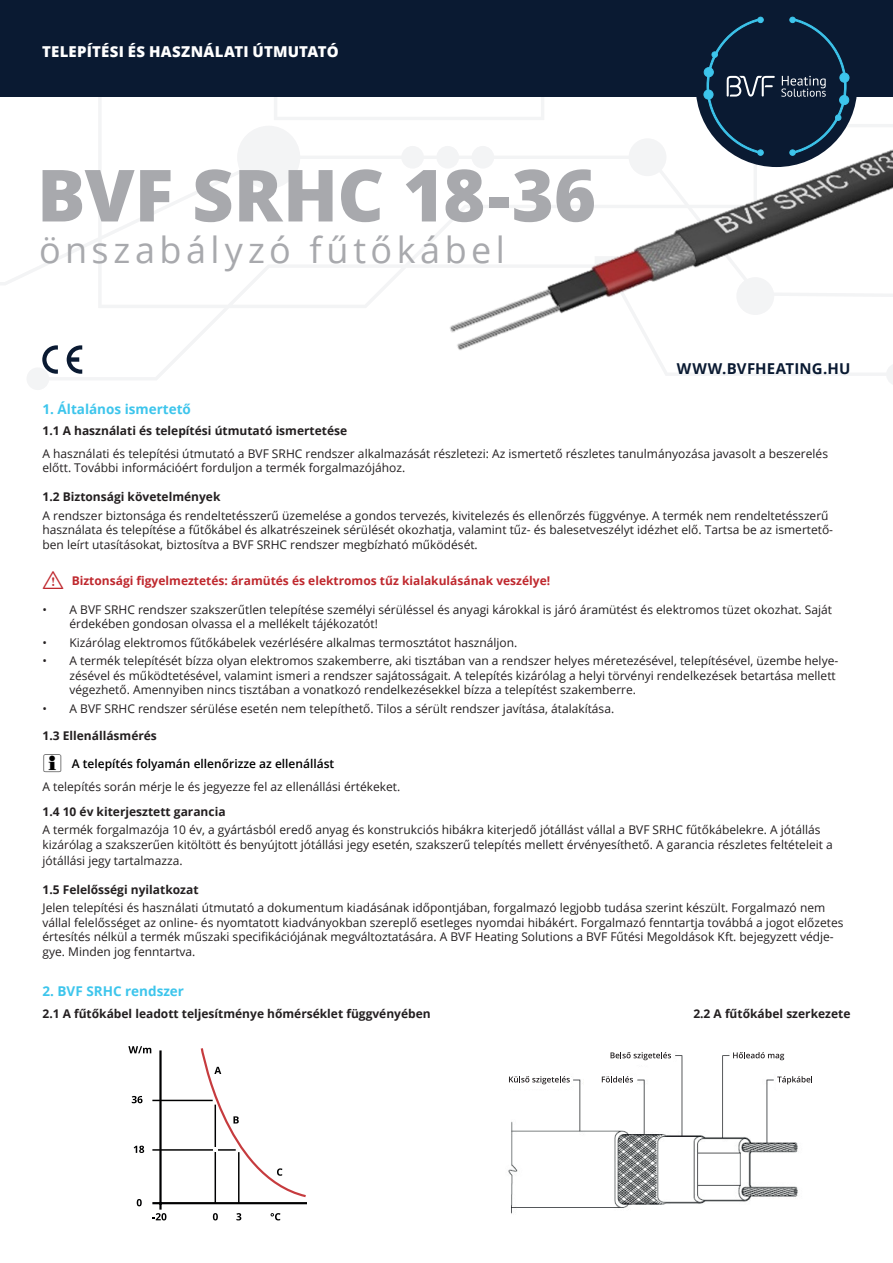
<style>
.page{position:relative;width:893px;height:1263px;background:#fff}
.page>*{position:absolute;margin:0;border:0;box-sizing:border-box;transform-origin:0 0}
.Nagycím_borító{font:800 72px "Open Sans";color:#a8a9ad}
.Nagycím_borító-2{font:36px "Open Sans";letter-spacing:.125em;color:#a8a9ad}
.Nagycím_borító-3{font:800 15px "Open Sans";letter-spacing:.015em;color:#fff}
.Nagycím_borító-4{font:700 15px "Open Sans";letter-spacing:.01em;color:#0a1a32}
.t1{font:700 13.5px "Open Sans";color:#3dc5ec}
.t2{font:12px/14.4px "Open Sans";color:#231f20}
.t3{font:700 12px "Open Sans";color:#231f20}
.t4{font:700 12px "Open Sans";color:#bf282e}
.t5{font:600 12px "Open Sans";color:#000}
.s1{font-family:"tables";font-weight:400;font-size:24px}
</style>
<div class="page">
<svg style="left:0;top:96px;width:893px;height:294px"></svg>
<img style="left:440px;top:96px;width:453px;height:280px">
<div style="left:0;top:0;width:893px;height:96px;background:#0a1a32"></div>
<div style="left:696px;top:5px;width:161px;height:162px;background:#0a1a32;border-radius:50%"></div>
<div style="left:704px;top:68px;width:9px;height:9px;background:#3099bc;border-radius:50%"></div>
<div style="left:704px;top:67px;width:10px;height:10px;border:1px solid #3dc5ec;border-radius:50%"></div>
<div style="left:704px;top:90px;width:9px;height:9px;background:#3dc5ec;border-radius:50%"></div>
<div style="left:703px;top:90px;width:10px;height:10px;border:1px solid #3dc5ec;border-radius:50%"></div>
<div style="left:757px;top:149px;width:7px;height:7px;border:1px solid #3dc5ec;border-radius:50%"></div>
<div style="left:839px;top:95px;width:10px;height:10px;border:1px solid #3dc5ec;border-radius:50%"></div>
<div style="left:840px;top:73px;width:9px;height:9px;background:#3abde4;border-radius:50%"></div>
<div style="left:839px;top:73px;width:10px;height:10px;border:1px solid #3dc5ec;border-radius:50%"></div>
<div style="left:789px;top:149px;width:7px;height:7px;border:1px solid #3dc5ec;border-radius:50%"></div>
<svg style="left:781px;top:17px;width:66px;height:138px"></svg>
<svg style="left:706px;top:17px;width:69px;height:138px"></svg>
<svg style="left:42px;top:345px;width:16px;height:29px"></svg>
<svg style="left:67px;top:345px;width:15px;height:29px"></svg>
<hr style="left:152px;top:1202px;width:155px;height:2px;background:#000001">
<hr style="left:159px;top:1050px;width:3px;height:159px;background:#000001">
<hr style="left:238px;top:1152px;width:2px;height:51px;background:#000001">
<hr style="left:215px;top:1104px;width:1px;height:99px;background:#000001">
<hr style="left:152px;top:1149px;width:84px;height:2px;background:#000001">
<hr style="left:152px;top:1100px;width:61px;height:1px;background:#000001">
<svg style="left:128px;top:1046px;width:23px;height:7px"></svg>
<svg style="left:132px;top:1096px;width:11px;height:7px"></svg>
<svg style="left:134px;top:1145px;width:10px;height:8px"></svg>
<svg style="left:152px;top:1213px;width:14px;height:7px"></svg>
<svg style="left:137px;top:1199px;width:5px;height:7px"></svg>
<svg style="left:213px;top:1213px;width:5px;height:7px"></svg>
<svg style="left:236px;top:1213px;width:5px;height:7px"></svg>
<svg style="left:271px;top:1213px;width:9px;height:7px"></svg>
<svg style="left:200px;top:1048px;width:106px;height:151px"></svg>
<img style="left:508px;top:1055px;width:290px;height:159px">
<div style="left:732px;top:1048px;width:64px;height:15px;background:#fff"></div>
<div style="left:776px;top:1073px;width:40px;height:16px;background:#fff"></div>
<div style="left:594px;top:1048px;width:79px;height:15px;background:#fff"></div>
<div style="left:490px;top:1073px;width:79px;height:16px;background:#fff"></div>
<div style="left:584px;top:1075px;width:44px;height:16px;background:#fff"></div>
<svg style="left:509px;top:1076px;width:61px;height:8px"></svg>
<svg style="left:602px;top:1076px;width:31px;height:6px"></svg>
<svg style="left:610px;top:1052px;width:61px;height:8px"></svg>
<svg style="left:733px;top:1052px;width:51px;height:8px"></svg>
<svg style="left:777px;top:1076px;width:35px;height:8px"></svg>
<p class="Nagycím_borító-3" style="left:42px;top:41px;width:298px">TELEPÍTÉSI ÉS HASZNÁLATI ÚTMUTATÓ</p>
<p class="Nagycím_borító" style="left:37px;top:141px;width:561px">BVF SRHC 18-36</p>
<p class="Nagycím_borító-2" style="left:39px;top:225px;width:467px">önszabályzó fűtőkábel</p>
<p class="Nagycím_borító-4" style="left:677px;top:357px;width:175px">WWW.BVFHEATING.HU</p>
<p class="t1" style="left:43px;top:399px;width:150px">1. Általános ismertető</p>
<p class="t3" style="left:43px;top:422px;width:306px">1.1 A használati és telepítési útmutató ismertetése</p>
<p class="t2" style="left:43px;top:446px;width:787px">A használati és telepítési útmutató a BVF SRHC rendszer alkalmazását részletezi: Az ismertető részletes tanulmányozása javasolt a beszerelés előtt. További információért forduljon a termék forgalmazójához.</p>
<p class="t3" style="left:43px;top:488px;width:179px">1.2 Biztonsági követelmények</p>
<p class="t2" style="left:43px;top:508px;width:792px">A rendszer biztonsága és rendeltetésszerű üzemelése a gondos tervezés, kivitelezés és ellenőrzés függvénye. A termék nem rendeltetésszerű használata és telepítése a fűtőkábel és alkatrészeinek sérülését okozhatja, valamint tűz- és balesetveszélyt idézhet elő. Tartsa be az ismertető&shy;ben leírt utasításokat, biztosítva a BVF SRHC rendszer megbízható működését.</p>
<p class="t4" style="left:43px;top:572px;width:509px"><span class="s1">I</span> Biztonsági figyelmeztetés: áramütés és elektromos tűz kialakulásának veszélye!</p>
<p class="t2" style="left:70px;top:602px;width:764px;text-indent:-27px">• A BVF SRHC rendszer szakszerűtlen telepítése személyi sérüléssel és anyagi károkkal is járó áramütést és elektromos tüzet okozhat. Saját érdekében gondosan olvassa el a mellékelt tájékozatót!</p>
<p class="t2" style="left:43px;top:635px;width:476px">• Kizárólag elektromos fűtőkábelek vezérlésére alkalmas termosztátot használjon.</p>
<p class="t2" style="left:70px;top:653px;width:770px;text-indent:-27px">• A termék telepítését bízza olyan elektromos szakemberre, aki tisztában van a rendszer helyes méretezésével, telepítésével, üzembe helye&shy;zésével és működtetésével, valamint ismeri a rendszer sajátosságait. A telepítés kizárólag a helyi törvényi rendelkezések betartása mellett végezhető. Amennyiben nincs tisztában a vonatkozó rendelkezésekkel bízza a telepítést szakemberre.</p>
<p class="t2" style="left:43px;top:701px;width:573px">• A BVF SRHC rendszer sérülése esetén nem telepíthető. Tilos a sérült rendszer javítása, átalakítása.</p>
<p class="t3" style="left:43px;top:727px;width:116px">1.3 Ellenállásmérés</p>
<p class="t5" style="left:72px;top:755px;width:264px">A telepítés folyamán ellenőrizze az ellenállást</p>
<p class="t2" style="left:43px;top:779px;width:359px">A telepítés során mérje le és jegyezze fel az ellenállási értékeket.</p>
<p class="t3" style="left:43px;top:803px;width:185px">1.4 10 év kiterjesztett garancia</p>
<p class="t2" style="left:43px;top:822px;width:792px">A termék forgalmazója 10 év, a gyártásból eredő anyag és konstrukciós hibákra kiterjedő jótállást vállal a BVF SRHC fűtőkábelekre. A jótállás kizárólag a szakszerűen kitöltött és benyújtott jótállási jegy esetén, szakszerű telepítés mellett érvényesíthető. A garancia részletes feltételeit a</p>
<p class="t2" style="left:43px;top:853px;width:142px">jótállási jegy tartalmazza.</p>
<p class="t3" style="left:43px;top:881px;width:158px">1.5 Felelősségi nyilatkozat</p>
<p class="t2" style="left:43px;top:900px;width:802px">Jelen telepítési és használati útmutató a dokumentum kiadásának időpontjában, forgalmazó legjobb tudása szerint készült. Forgalmazó nem vállal felelősséget az online- és nyomtatott kiadványokban szereplő esetleges nyomdai hibákért. Forgalmazó fenntartja továbbá a jogot előzetes értesítés nélkül a termék műszaki specifikációjának megváltoztatására. A BVF Heating Solutions a BVF Fűtési Megoldások Kft. bejegyzett védje&shy;gye. Minden jog fenntartva.</p>
<p class="t1" style="left:43px;top:982px;width:143px">2. BVF SRHC rendszer</p>
<p class="t3" style="left:43px;top:1005px;width:390px">2.1 A fűtőkábel leadott teljesítménye hőmérséklet függvényében</p>
<p class="t3" style="left:693px;top:1005px;width:159px">2.2 A fűtőkábel szerkezete</p>
</div>
